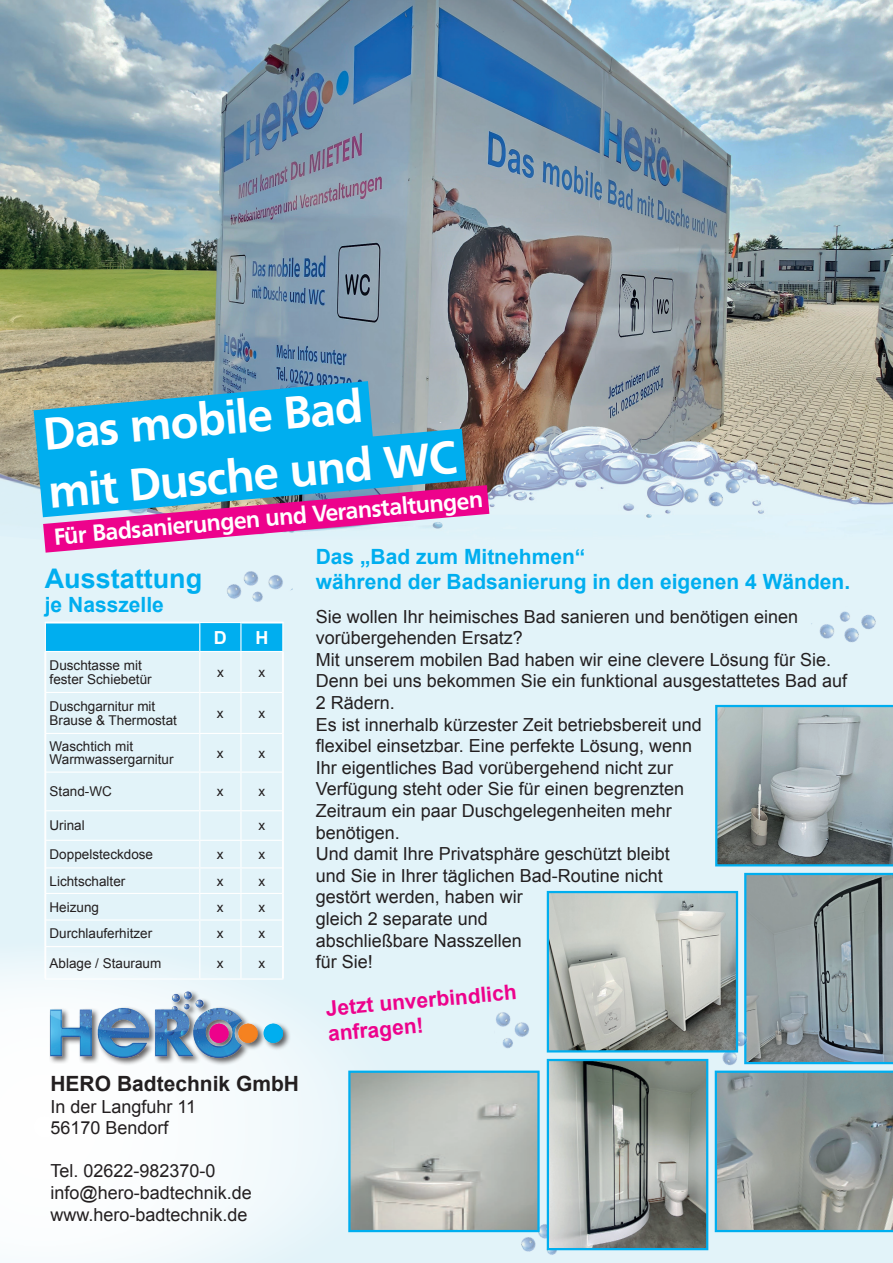
<style>
.page{position:relative;width:893px;height:1263px;background:#fff}
.page>*{position:absolute;margin:0;border:0;box-sizing:border-box;transform-origin:0 0}
.t1{font:700 45.3px/58.5px "Frutiger VR";color:#fff}
.t2{font:700 27px "Arial";color:#00aeef}
.t3{font:700 22.95px "Frutiger VR";color:#fff}
.t4{font:700 21px/25.2px "Arial";color:#00aeef}
.t5{font:700 21px/25.2px "Arial";color:#ed028c}
.t6{font:700 21px "Arial";color:#231f20}
.t7{font:18px/21.6px "Arial";color:#231f20}
.t8{font:700 18px "Arial";color:#fff}
.t9{font:13.5px/13.5px "Arial";color:#231f20}
</style>
<div class="page">
<img style="left:0;top:0;width:893px;height:422px">
<div style="left:0;top:531px;width:893px;height:732px;background:#e2f3f9"></div>
<img style="left:489px;top:422px;width:404px;height:109px">
<svg style="left:0;top:942px;width:423px;height:321px;fill:#f3fafc"></svg>
<div style="left:49px;top:990px;width:242px;height:76px;background:#231f20;opacity:.7"></div>
<img style="left:45px;top:988px;width:238px;height:100px">
<img style="left:673px;top:470px;width:73px;height:55px">
<img style="left:496px;top:1012px;width:33px;height:37px">
<img style="left:227px;top:571px;width:66px;height:31px">
<img style="left:514px;top:1205px;width:73px;height:50px">
<img style="left:0;top:391px;width:34px;height:140px">
<svg style="left:34px;top:381px;width:455px;height:172px;background:#6095cd"></svg>
<svg style="left:744px;top:873px;width:149px;height:191px;background:#85969b"></svg>
<svg style="left:715px;top:1070px;width:178px;height:162px;background:#8b9898"></svg>
<svg style="left:715px;top:705px;width:178px;height:161px;background:#92a2a6"></svg>
<img style="left:351px;top:1073px;width:186px;height:156px">
<div style="left:348px;top:1070px;width:192px;height:162px;border:2px solid #00aeef"></div>
<img style="left:699px;top:1028px;width:59px;height:48px">
<img style="left:550px;top:894px;width:185px;height:155px">
<div style="left:547px;top:891px;width:191px;height:161px;border:2px solid #00aeef"></div>
<img style="left:811px;top:611px;width:65px;height:32px">
<hr style="left:200px;top:651px;width:41px;height:1px;background:#fff">
<hr style="left:241px;top:651px;width:42px;height:1px;background:#fff">
<hr style="left:45px;top:652px;width:1px;height:40px;background:#fff">
<hr style="left:46px;top:652px;width:1px;height:40px;background:#fff">
<hr style="left:45px;top:692px;width:1px;height:41px;background:#fff">
<hr style="left:46px;top:692px;width:1px;height:41px;background:#fff">
<hr style="left:45px;top:733px;width:1px;height:39px;background:#fff">
<hr style="left:46px;top:733px;width:1px;height:39px;background:#fff">
<hr style="left:45px;top:772px;width:1px;height:39px;background:#fff">
<hr style="left:46px;top:772px;width:1px;height:39px;background:#fff">
<svg style="left:45px;top:811px;width:2px;height:135px"></svg>
<hr style="left:45px;top:946px;width:1px;height:32px;background:#fff">
<hr style="left:46px;top:946px;width:1px;height:32px;background:#fff">
<svg style="left:45px;top:622px;width:238px;height:29px;background:#11b3ef"></svg>
<hr style="left:45px;top:651px;width:155px;height:1px;background:#fff">
<hr style="left:46px;top:692px;width:154px;height:1px;background:#fff">
<hr style="left:46px;top:733px;width:154px;height:1px;background:#fff">
<hr style="left:46px;top:771px;width:154px;height:2px;background:#fff">
<hr style="left:46px;top:810px;width:154px;height:1px;background:#fff">
<hr style="left:46px;top:840px;width:154px;height:1px;background:#fff">
<hr style="left:46px;top:867px;width:154px;height:1px;background:#fff">
<hr style="left:46px;top:893px;width:154px;height:1px;background:#fff">
<hr style="left:46px;top:919px;width:154px;height:1px;background:#fff">
<hr style="left:46px;top:946px;width:154px;height:1px;background:#fff">
<hr style="left:45px;top:978px;width:155px;height:1px;background:#fff">
<hr style="left:199px;top:652px;width:1px;height:40px;background:#fff">
<hr style="left:240px;top:652px;width:1px;height:40px;background:#fff">
<hr style="left:200px;top:692px;width:41px;height:1px;background:#fff">
<hr style="left:199px;top:693px;width:1px;height:40px;background:#fff">
<hr style="left:241px;top:692px;width:41px;height:1px;background:#fff">
<hr style="left:240px;top:693px;width:1px;height:40px;background:#fff">
<hr style="left:200px;top:733px;width:41px;height:1px;background:#fff">
<hr style="left:199px;top:734px;width:1px;height:37px;background:#fff">
<hr style="left:241px;top:733px;width:41px;height:1px;background:#fff">
<hr style="left:240px;top:734px;width:1px;height:37px;background:#fff">
<hr style="left:200px;top:771px;width:41px;height:2px;background:#fff">
<hr style="left:199px;top:773px;width:1px;height:37px;background:#fff">
<hr style="left:241px;top:771px;width:41px;height:2px;background:#fff">
<hr style="left:240px;top:773px;width:1px;height:37px;background:#fff">
<hr style="left:200px;top:810px;width:41px;height:1px;background:#fff">
<hr style="left:241px;top:810px;width:41px;height:1px;background:#fff">
<hr style="left:200px;top:840px;width:41px;height:1px;background:#fff">
<hr style="left:241px;top:840px;width:41px;height:1px;background:#fff">
<hr style="left:200px;top:867px;width:41px;height:1px;background:#fff">
<hr style="left:241px;top:867px;width:41px;height:1px;background:#fff">
<hr style="left:200px;top:893px;width:41px;height:1px;background:#fff">
<hr style="left:241px;top:893px;width:41px;height:1px;background:#fff">
<hr style="left:200px;top:919px;width:41px;height:1px;background:#fff">
<svg style="left:199px;top:811px;width:1px;height:135px"></svg>
<hr style="left:241px;top:919px;width:41px;height:1px;background:#fff">
<svg style="left:240px;top:811px;width:1px;height:135px"></svg>
<hr style="left:200px;top:946px;width:41px;height:1px;background:#fff">
<hr style="left:199px;top:947px;width:1px;height:31px;background:#fff">
<hr style="left:241px;top:946px;width:41px;height:1px;background:#fff">
<hr style="left:240px;top:947px;width:1px;height:31px;background:#fff">
<hr style="left:200px;top:978px;width:41px;height:1px;background:#fff">
<hr style="left:241px;top:978px;width:42px;height:1px;background:#fff">
<hr style="left:282px;top:652px;width:1px;height:40px;background:#fff">
<hr style="left:283px;top:652px;width:1px;height:40px;background:#fff">
<hr style="left:282px;top:692px;width:1px;height:41px;background:#fff">
<hr style="left:283px;top:692px;width:1px;height:41px;background:#fff">
<hr style="left:282px;top:733px;width:1px;height:39px;background:#fff">
<hr style="left:283px;top:733px;width:1px;height:39px;background:#fff">
<hr style="left:282px;top:772px;width:1px;height:39px;background:#fff">
<hr style="left:283px;top:772px;width:1px;height:39px;background:#fff">
<svg style="left:282px;top:811px;width:2px;height:135px"></svg>
<hr style="left:282px;top:946px;width:1px;height:32px;background:#fff">
<hr style="left:283px;top:946px;width:1px;height:32px;background:#fff">
<img style="left:550px;top:1062px;width:155px;height:185px">
<div style="left:547px;top:1059px;width:161px;height:191px;border:2px solid #00aeef"></div>
<h1 class="t1" style="left:42px;top:405px;width:410px;rotate:-5deg">Das mobile Bad<br>mit Dusche und WC</h1>
<p class="t3" style="left:53px;top:523px;width:431px;rotate:-5deg">Für Badsanierungen und Veranstaltungen</p>
<h2 class="t2" style="left:45px;top:561px;width:159px">Ausstattung</h2>
<p class="t4" style="left:45px;top:593px;width:121px">je Nasszelle</p>
<p class="t8" style="left:214px;top:625px;width:14px">D</p>
<p class="t8" style="left:255px;top:625px;width:14px">H</p>
<p class="t9" style="left:50px;top:659px;width:104px">Duschtasse mit fester Schiebetür</p>
<p class="t9" style="left:217px;top:665px;width:8px">x</p>
<p class="t9" style="left:259px;top:665px;width:8px">x</p>
<p class="t9" style="left:50px;top:700px;width:129px">Duschgarnitur mit<br>Brause &amp; Thermostat</p>
<p class="t9" style="left:217px;top:706px;width:8px">x</p>
<p class="t9" style="left:258px;top:706px;width:8px">x</p>
<p class="t9" style="left:50px;top:739px;width:126px">Waschtich mit<br>Warmwassergarnitur</p>
<p class="t9" style="left:217px;top:746px;width:8px">x</p>
<p class="t9" style="left:258px;top:746px;width:8px">x</p>
<p class="t9" style="left:50px;top:785px;width:64px">Stand-WC</p>
<p class="t9" style="left:217px;top:785px;width:8px">x</p>
<p class="t9" style="left:258px;top:785px;width:8px">x</p>
<p class="t9" style="left:50px;top:819px;width:37px">Urinal</p>
<p class="t9" style="left:258px;top:819px;width:8px">x</p>
<p class="t9" style="left:50px;top:848px;width:105px">Doppelsteckdose</p>
<p class="t9" style="left:217px;top:848px;width:8px">x</p>
<p class="t9" style="left:258px;top:848px;width:8px">x</p>
<p class="t9" style="left:50px;top:874px;width:77px">Lichtschalter</p>
<p class="t9" style="left:217px;top:874px;width:8px">x</p>
<p class="t9" style="left:258px;top:874px;width:8px">x</p>
<p class="t9" style="left:50px;top:900px;width:51px">Heizung</p>
<p class="t9" style="left:217px;top:900px;width:8px">x</p>
<p class="t9" style="left:258px;top:900px;width:8px">x</p>
<p class="t9" style="left:50px;top:927px;width:104px">Durchlauferhitzer</p>
<p class="t9" style="left:217px;top:927px;width:8px">x</p>
<p class="t9" style="left:258px;top:927px;width:8px">x</p>
<p class="t9" style="left:50px;top:956px;width:113px">Ablage / Stauraum</p>
<p class="t9" style="left:217px;top:956px;width:8px">x</p>
<p class="t9" style="left:258px;top:956px;width:8px">x</p>
<p class="t6" style="left:50px;top:1070px;width:250px">HERO Badtechnik GmbH</p>
<p class="t7" style="left:50px;top:1095px;width:147px">In der Langfuhr 11<br>56170 Bendorf</p>
<p class="t7" style="left:50px;top:1160px;width:203px">Tel. 02622-982370-0 info@hero-badtechnik.de www.hero-badtechnik.de</p>
<p class="t4" style="left:316px;top:544px;width:536px">Das „Bad zum Mitnehmen“<br>während der Badsanierung in den eigenen 4 Wänden.</p>
<p class="t7" style="left:316px;top:606px;width:533px">Sie wollen Ihr heimisches Bad sanieren und benötigen einen vorübergehenden Ersatz?<br>Mit unserem mobilen Bad haben wir eine clevere Lösung für Sie.<br>Denn bei uns bekommen Sie ein funktional ausgestattetes Bad auf 2 Rädern.<br>Es ist innerhalb kürzester Zeit betriebsbereit und<br>flexibel einsetzbar. Eine perfekte Lösung, wenn<br>Ihr eigentliches Bad vorübergehend nicht zur<br>Verfügung steht oder Sie für einen begrenzten<br>Zeitraum ein paar Duschgelegenheiten mehr<br>benötigen.<br>Und damit Ihre Privatsphäre geschützt bleibt<br>und Sie in Ihrer täglichen Bad-Routine nicht<br>gestört werden, haben wir<br>gleich 2 separate und<br>abschließbare Nasszellen<br>für Sie!</p>
<p class="t5" style="left:325px;top:997px;width:193px;rotate:-5deg">Jetzt unverbindlich anfragen!</p>
</div>
